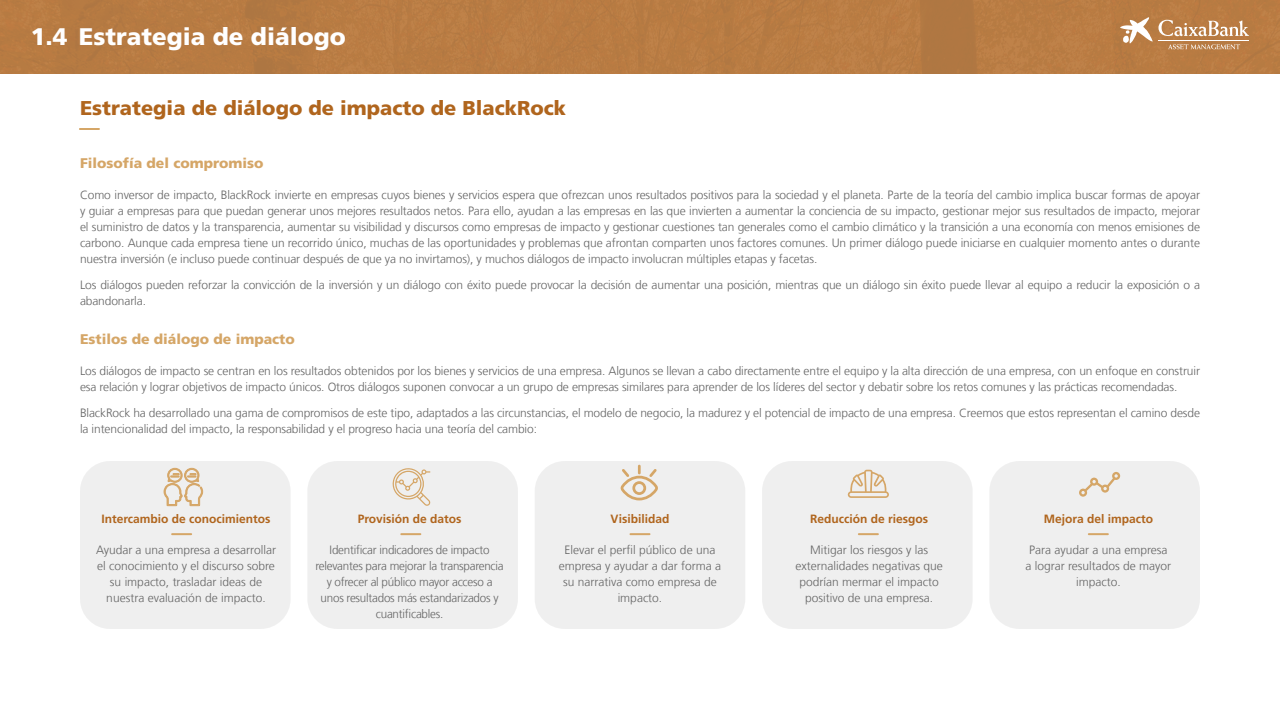
<style>
.page{position:relative;width:1280px;height:720px;background:#fff}
.page>*{position:absolute;margin:0;border:0;box-sizing:border-box;transform-origin:0 0}
.t1{font:900 24px "La Caixa Frutiger";color:#fff}
.t2{font:900 20px "La Caixa Frutiger";color:#b0651d}
.t3{font:900 14px "La Caixa Frutiger";color:#d5a667}
.t4{font:300 12px/16px "La Caixa Frutiger";letter-spacing:-.01em;color:#646464;text-align:center}
.t5{font:700 12px "La Caixa Frutiger";color:#b0651d}
</style>
<div class="page">
<div style="left:0;top:0;width:1280px;height:74px;background:#b97b42"></div>
<svg style="left:1120px;top:17px;width:129px;height:32px"></svg>
<hr style="left:1159px;top:40px;width:90px;height:1px;background:#fff">
<svg style="left:80px;top:128px;width:19px;height:2px"></svg>
<div style="left:80px;top:461px;width:211px;height:168px;background:#efefef;border-radius:30px"></div>
<div style="left:307px;top:461px;width:211px;height:168px;background:#efefef;border-radius:30px"></div>
<div style="left:535px;top:461px;width:210px;height:168px;background:#efefef;border-radius:30px"></div>
<div style="left:762px;top:461px;width:211px;height:168px;background:#efefef;border-radius:30px"></div>
<div style="left:989px;top:461px;width:211px;height:168px;background:#efefef;border-radius:30px"></div>
<svg style="left:164px;top:468px;width:39px;height:38px"></svg>
<svg style="left:392px;top:468px;width:39px;height:38px"></svg>
<svg style="left:620px;top:465px;width:38px;height:35px"></svg>
<svg style="left:848px;top:470px;width:41px;height:28px"></svg>
<svg style="left:1079px;top:472px;width:41px;height:25px"></svg>
<svg style="left:172px;top:533px;width:19px;height:2px"></svg>
<svg style="left:401px;top:533px;width:19px;height:2px"></svg>
<hr style="left:630px;top:533px;width:20px;height:2px;background:#d5a667">
<svg style="left:859px;top:533px;width:19px;height:2px"></svg>
<svg style="left:1089px;top:533px;width:19px;height:2px"></svg>
<h1 class="t1" style="left:31px;top:22px;width:316px">1.4 Estrategia de diálogo</h1>
<h2 class="t2" style="left:80px;top:96px;width:487px">Estrategia de diálogo de impacto de BlackRock</h2>
<p class="t3" style="left:80px;top:155px;width:185px">Filosofía del compromiso</p>
<p class="t4" style="left:80px;top:187px;width:1122px;text-align:justify">Como inversor de impacto, BlackRock invierte en empresas cuyos bienes y servicios espera que ofrezcan unos resultados positivos para la sociedad y el planeta. Parte de la teoría del cambio implica buscar formas de apoyar y guiar a empresas para que puedan generar unos mejores resultados netos. Para ello, ayudan a las empresas en las que invierten a aumentar la conciencia de su impacto, gestionar mejor sus resultados de impacto, mejorar el suministro de datos y la transparencia, aumentar su visibilidad y discursos como empresas de impacto y gestionar cuestiones tan generales como el cambio climático y la transición a una economía con menos emisiones de carbono. Aunque cada empresa tiene un recorrido único, muchas de las oportunidades y problemas que afrontan comparten unos factores comunes. Un primer diálogo puede iniciarse en cualquier momento antes o durante nuestra inversión (e incluso puede continuar después de que ya no invirtamos), y muchos diálogos de impacto involucran múltiples etapas y facetas.</p>
<p class="t4" style="left:80px;top:277px;width:1122px;text-align:left">Los diálogos pueden reforzar la convicción de la inversión y un diálogo con éxito puede provocar la decisión de aumentar una posición, mientras que un diálogo sin éxito puede llevar al equipo a reducir la exposición o a abandonarla.</p>
<p class="t3" style="left:80px;top:331px;width:216px">Estilos de diálogo de impacto</p>
<p class="t4" style="left:80px;top:363px;width:1122px;text-align:left">Los diálogos de impacto se centran en los resultados obtenidos por los bienes y servicios de una empresa. Algunos se llevan a cabo directamente entre el equipo y la alta dirección de una empresa, con un enfoque en construir esa relación y lograr objetivos de impacto únicos. Otros diálogos suponen convocar a un grupo de empresas similares para aprender de los líderes del sector y debatir sobre los retos comunes y las prácticas recomendadas.</p>
<p class="t4" style="left:80px;top:405px;width:1122px;text-align:left">BlackRock ha desarrollado una gama de compromisos de este tipo, adaptados a las circunstancias, el modelo de negocio, la madurez y el potencial de impacto de una empresa. Creemos que estos representan el camino desde la intencionalidad del impacto, la responsabilidad y el progreso hacia una teoría del cambio:</p>
<p class="t5" style="left:101px;top:512px;width:171px">Intercambio de conocimientos</p>
<p class="t4" style="left:96px;top:542px;width:182px">Ayudar a una empresa a desarrollar el conocimiento y el discurso sobre su impacto, trasladar ideas de nuestra evaluación de impacto.</p>
<p class="t5" style="left:358px;top:512px;width:105px">Provisión de datos</p>
<p class="t4" style="left:315px;top:542px;width:190px">Identificar indicadores de impacto relevantes para mejorar la transparencia y ofrecer al público mayor acceso a unos resultados más estandarizados y cuantificables.</p>
<p class="t5" style="left:611px;top:512px;width:60px">Visibilidad</p>
<p class="t4" style="left:559px;top:542px;width:164px">Elevar el perfil público de una empresa y ayudar a dar forma a su narrativa como empresa de impacto.</p>
<p class="t5" style="left:810px;top:512px;width:119px">Reducción de riesgos</p>
<p class="t4" style="left:795px;top:542px;width:149px">Mitigar los riesgos y las externalidades negativas que podrían mermar el impacto positivo de una empresa.</p>
<p class="t5" style="left:1044px;top:512px;width:111px">Mejora del impacto</p>
<p class="t4" style="left:1025px;top:542px;width:147px">Para ayudar a una empresa a lograr resultados de mayor impacto.</p>
</div>
